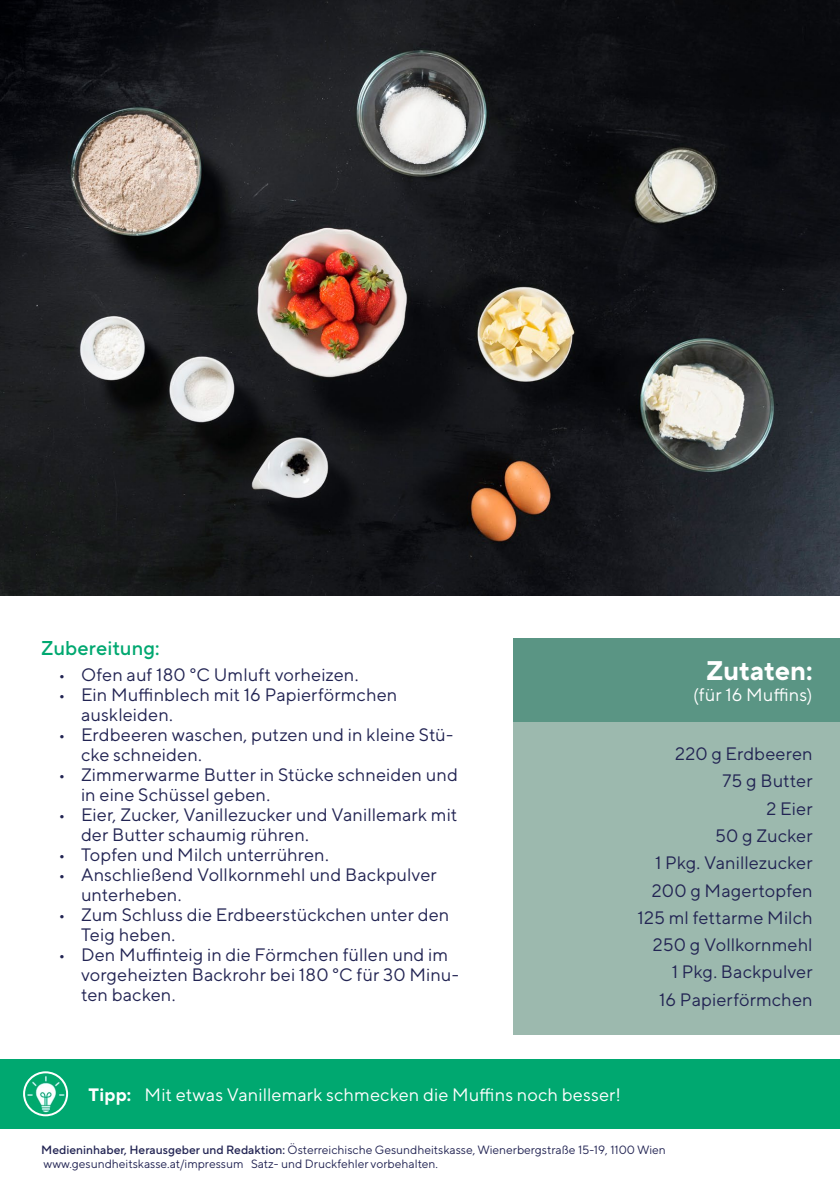
<style>
.page{position:relative;width:840px;height:1191px;background:#fff}
.page>*{position:absolute;margin:0;border:0;box-sizing:border-box;transform-origin:0 0}
.t1{font:700 27px "TT Norms Pro";letter-spacing:-.005em;color:#fff}
.t2{font:500 20px "TT Norms Pro";letter-spacing:.005em;color:#00a870}
.t3{font:18px/27.2px "TT Norms Pro";letter-spacing:.01em;color:#222453}
.t4{font:18px "TT Norms Pro";letter-spacing:.005em;color:#fff}
.t5{font:12px/14.4px "TT Norms Pro";color:#222453}
.s1{font-weight:700}
.s2{font-weight:500}
</style>
<div class="page">
<div style="left:513px;top:721px;width:326px;height:313px;background:#9cb9ae"></div>
<div style="left:0;top:1059px;width:839px;height:69px;background:#00a870"></div>
<div style="left:513px;top:638px;width:326px;height:83px;background:#5a9584"></div>
<img style="left:0;top:0;width:839px;height:595px">
<img style="left:24px;top:1072px;width:43px;height:43px;border-radius:20px">
<div style="left:23px;top:1071px;width:45px;height:45px;border:2px solid #fff;border-radius:50%"></div>
<p class="t2" style="left:41px;top:635px;width:120px">Zubereitung:</p>
<p class="t3" style="left:58px;top:660px;width:301px">• Ofen auf 180 °C Umluft vorheizen.</p>
<p class="t3" style="left:81px;top:684px;width:317px;line-height:20px;text-indent:-23px">• Ein Muffinblech mit 16 Papierförmchen auskleiden.</p>
<p class="t3" style="left:81px;top:724px;width:373px;line-height:20px;text-indent:-23px">• Erdbeeren waschen, putzen und in kleine Stü&shy;cke schneiden.</p>
<p class="t3" style="left:81px;top:764px;width:378px;line-height:20px;text-indent:-23px">• Zimmerwarme Butter in Stücke schneiden und in eine Schüssel geben.</p>
<p class="t3" style="left:81px;top:804px;width:377px;line-height:20px;text-indent:-23px">• Eier, Zucker, Vanillezucker und Vanillemark mit der Butter schaumig rühren.</p>
<p class="t3" style="left:58px;top:840px;width:272px">• Topfen und Milch unterrühren.</p>
<p class="t3" style="left:81px;top:864px;width:357px;line-height:20px;text-indent:-23px">• Anschließend Vollkornmehl und Backpulver unterheben.</p>
<p class="t3" style="left:81px;top:904px;width:369px;line-height:20px;text-indent:-23px">• Zum Schluss die Erdbeerstückchen unter den<br>Teig heben.</p>
<p class="t3" style="left:81px;top:944px;width:379px;line-height:20px;text-indent:-23px">• Den Muffinteig in die Förmchen füllen und im vorgeheizten Backrohr bei 180 °C für 30 Minu&shy;ten backen.</p>
<h1 class="t1" style="left:705px;top:652px;width:108px">Zutaten:</h1>
<p class="t4" style="left:693px;top:683px;width:121px">(für 16 Muffins)</p>
<p class="t3" style="left:637px;top:739px;width:176px;text-align:right">220 g Erdbeeren<br>75 g Butter<br>2 Eier<br>50 g Zucker<br>1 Pkg. Vanillezucker<br>200 g Magertopfen<br>125 ml fettarme Milch<br>250 g Vollkornmehl<br>1 Pkg. Backpulver<br>16 Papierförmchen</p>
<p class="t4" style="left:88px;top:1083px;width:533px"><span class="s1">Tipp:</span> Mit etwas Vanillemark schmecken die Muffins noch besser!</p>
<p class="t5" style="left:41px;top:1142px;width:625px"><span class="s2">Medieninhaber, Herausgeber und Redaktion:</span> Österreichische Gesundheitskasse, Wienerbergstraße 15-19, 1100 Wien www.gesundheitskasse.at/impressum Satz- und Druckfehler vorbehalten.</p>
</div>
